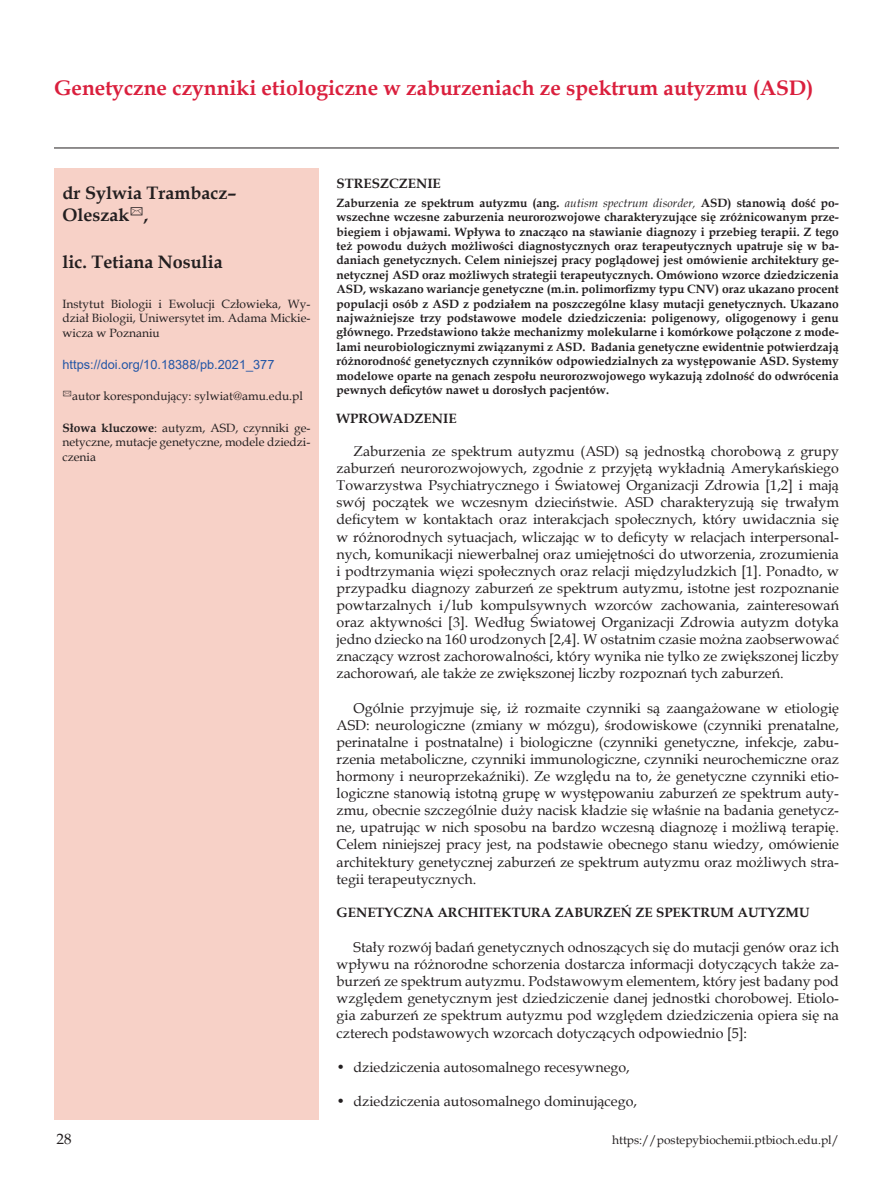
<style>
.page{position:relative;width:893px;height:1191px;background:#fff}
.page>*{position:absolute;margin:0;border:0;box-sizing:border-box;transform-origin:0 0}
._1_Tytul{font:700 21px "Book Antiqua";color:#da1f3d}
._2_Autor{font:700 18px/21.6px "Book Antiqua";color:#231f20}
.t1{font:15px "Book Antiqua";color:#231f20}
.Body_tekst{font:14.25px/17.1px "Book Antiqua";color:#231f20;text-align:justify}
.Tytul_1{font:700 13.5px "Book Antiqua";color:#231f20}
._6_DOI{font:12.75px "Arial";color:#2356a6}
.Ang_6_Streszczenie{font:700 12px/14.4px "Book Antiqua";color:#231f20;text-align:justify}
._3_Adres{font:12px/14.4px "Book Antiqua";color:#231f20;text-align:justify}
._5_Skroty{font:12px/14.4px "Book Antiqua";color:#231f20;text-align:justify}
.s1{font-weight:700}
.s2{font-weight:400;font-style:italic}
</style>
<div class="page">
<hr style="left:54px;top:148px;width:785px;height:1px;background:#231f20">
<div style="left:54px;top:171px;width:265px;height:948px;background:#f7d1c7"></div>
<p class="_1_Tytul" style="left:54px;top:73px;width:761px">Genetyczne czynniki etiologiczne w zaburzeniach ze spektrum autyzmu (ASD)</p>
<p class="_2_Autor" style="left:63px;top:182px;width:175px">dr Sylwia Trambacz–<br>Oleszak✉,</p>
<p class="_2_Autor" style="left:63px;top:251px;width:162px">lic. Tetiana Nosulia</p>
<p class="_3_Adres" style="left:63px;top:296px;width:249px">Instytut Biologii i Ewolucji Człowieka, Wy&shy;dział Biologii, Uniwersytet im. Adama Mickie&shy;wicza w Poznaniu</p>
<p class="_6_DOI" style="left:63px;top:355px;width:213px">https://doi.org/10.18388/pb.2021_377</p>
<p class="_5_Skroty" style="left:63px;top:389px;width:242px">✉autor korespondujący: sylwiat@amu.edu.pl</p>
<p class="_5_Skroty" style="left:63px;top:420px;width:249px"><span class="s1">Słowa kluczowe</span>: autyzm, ASD, czynniki ge&shy;netyczne, mutacje genetyczne, modele dziedzi&shy;czenia</p>
<p class="Tytul_1" style="left:337px;top:174px;width:106px">STRESZCZENIE</p>
<p class="Ang_6_Streszczenie" style="left:337px;top:195px;width:504px">Zaburzenia ze spektrum autyzmu (ang. <span class="s2">autism spectrum disorder,</span> ASD) stanowią dość po&shy;wszechne wczesne zaburzenia neurorozwojowe charakteryzujące się zróżnicowanym prze&shy;biegiem i objawami. Wpływa to znacząco na stawianie diagnozy i przebieg terapii. Z tego też powodu dużych możliwości diagnostycznych oraz terapeutycznych upatruje się w ba&shy;daniach genetycznych. Celem niniejszej pracy poglądowej jest omówienie architektury ge&shy;netycznej ASD oraz możliwych strategii terapeutycznych. Omówiono wzorce dziedziczenia ASD, wskazano wariancje genetyczne (m.in. polimorfizmy typu CNV) oraz ukazano procent populacji osób z ASD z podziałem na poszczególne klasy mutacji genetycznych. Ukazano najważniejsze trzy podstawowe modele dziedziczenia: poligenowy, oligogenowy i genu głównego. Przedstawiono także mechanizmy molekularne i komórkowe połączone z mode&shy;lami neurobiologicznymi związanymi z ASD. Badania genetyczne ewidentnie potwierdzają różnorodność genetycznych czynników odpowiedzialnych za występowanie ASD. Systemy modelowe oparte na genach zespołu neurorozwojowego wykazują zdolność do odwrócenia pewnych deficytów nawet u dorosłych pacjentów.</p>
<p class="Tytul_1" style="left:337px;top:409px;width:121px">WPROWADZENIE</p>
<p class="Body_tekst" style="left:337px;top:442px;width:504px;text-indent:17px">Zaburzenia ze spektrum autyzmu (ASD) są jednostką chorobową z grupy zaburzeń neurorozwojowych, zgodnie z przyjętą wykładnią Amerykańskiego Towarzystwa Psychiatrycznego i Światowej Organizacji Zdrowia [1,2] i mają swój początek we wczesnym dzieciństwie. ASD charakteryzują się trwałym deficytem w kontaktach oraz interakcjach społecznych, który uwidacznia się w różnorodnych sytuacjach, wliczając w to deficyty w relacjach interpersonal&shy;nych, komunikacji niewerbalnej oraz umiejętności do utworzenia, zrozumienia i podtrzymania więzi społecznych oraz relacji międzyludzkich [1]. Ponadto, w przypadku diagnozy zaburzeń ze spektrum autyzmu, istotne jest rozpoznanie powtarzalnych i/lub kompulsywnych wzorców zachowania, zainteresowań oraz aktywności [3]. Według Światowej Organizacji Zdrowia autyzm dotyka jedno dziecko na 160 urodzonych [2,4]. W ostatnim czasie można zaobserwować znaczący wzrost zachorowalności, który wynika nie tylko ze zwiększonej liczby zachorowań, ale także ze zwiększonej liczby rozpoznań tych zaburzeń.</p>
<p class="Body_tekst" style="left:337px;top:699px;width:504px;text-indent:17px">Ogólnie przyjmuje się, iż rozmaite czynniki są zaangażowane w etiologię ASD: neurologiczne (zmiany w mózgu), środowiskowe (czynniki prenatalne, perinatalne i postnatalne) i biologiczne (czynniki genetyczne, infekcje, zabu&shy;rzenia metaboliczne, czynniki immunologiczne, czynniki neurochemiczne oraz hormony i neuroprzekaźniki). Ze względu na to, że genetyczne czynniki etio&shy;logiczne stanowią istotną grupę w występowaniu zaburzeń ze spektrum auty&shy;zmu, obecnie szczególnie duży nacisk kładzie się właśnie na badania genetycz&shy;ne, upatrując w nich sposobu na bardzo wczesną diagnozę i możliwą terapię.<br>Celem niniejszej pracy jest, na podstawie obecnego stanu wiedzy, omówienie architektury genetycznej zaburzeń ze spektrum autyzmu oraz możliwych stra&shy;tegii terapeutycznych.</p>
<p class="Tytul_1" style="left:337px;top:903px;width:474px">GENETYCZNA ARCHITEKTURA ZABURZEŃ ZE SPEKTRUM AUTYZMU</p>
<p class="Body_tekst" style="left:337px;top:938px;width:504px;text-indent:17px">Stały rozwój badań genetycznych odnoszących się do mutacji genów oraz ich wpływu na różnorodne schorzenia dostarcza informacji dotyczących także za&shy;burzeń ze spektrum autyzmu. Podstawowym elementem, który jest badany pod względem genetycznym jest dziedziczenie danej jednostki chorobowej. Etiolo&shy;gia zaburzeń ze spektrum autyzmu pod względem dziedziczenia opiera się na czterech podstawowych wzorcach dotyczących odpowiednio [5]:</p>
<p class="Body_tekst" style="left:337px;top:1058px;width:295px">• dziedziczenia autosomalnego recesywnego,</p>
<p class="Body_tekst" style="left:337px;top:1092px;width:302px">• dziedziczenia autosomalnego dominującego,</p>
<p class="t1" style="left:57px;top:1128px;width:16px">28</p>
<p class="_3_Adres" style="left:612px;top:1132px;width:228px">https://postepybiochemii.ptbioch.edu.pl/</p>
</div>
